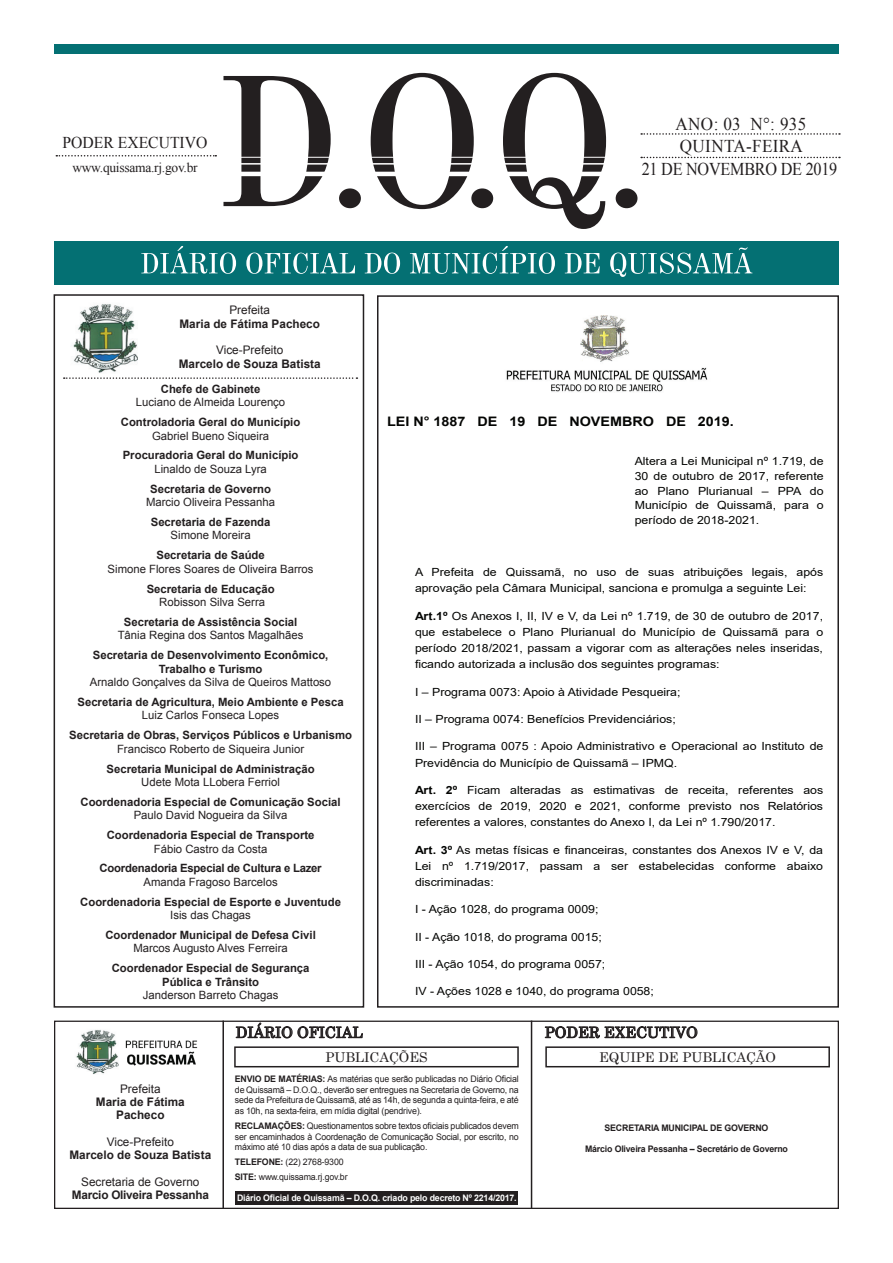
<style>
.page{position:relative;width:893px;height:1263px;background:#fff}
.page>*{position:absolute;margin:0;border:0;box-sizing:border-box;transform-origin:0 0}
.t1{font:18px/22.5px "Times New Roman";letter-spacing:.005em;color:#231f20;text-align:center;scale:.95 1}
.t2{font:16.5px "Times New Roman";color:#231f20;scale:.95 1}
.t3{font:15px "Century";color:#231f20}
.t4{font:13.5px "Century";color:#231f20}
.t5{font:13.5px "Times New Roman";letter-spacing:-.02em;color:#231f20}
.t6{font:700 13.05px "Arial";color:#040503;scale:1.1 1}
.t7{font:700 11.85px/13.4px "Arial";color:#231f20;text-align:center}
.t8{font:11.85px "Arial";color:#231f20}
.t9{font:700 11.85px "Arial";letter-spacing:-.02em;color:#231f20}
.t10{font:700 11.4px/13.5px "Arial";color:#231f20;text-align:center}
.t11{font:11.4px "Arial";color:#231f20}
.t12{font:700 11.4px "Arial";letter-spacing:-.02em;color:#231f20}
.t13{font:11.25px/16.2px "Arial";color:#040503;text-align:justify;scale:1.1 1}
.t14{font:9px/10.5px "Arial";letter-spacing:-.02em;color:#231f20;text-align:justify}
.t15{font:700 9px "Arial";letter-spacing:-.02em;color:#231f20}
.t16{font:700 9px "Arial";letter-spacing:-.02em;color:#fff}
.s1{font-weight:700}
</style>
<div class="page">
<div style="left:377px;top:295px;width:462px;height:713px;border:2px solid #231f20"></div>
<div style="left:54px;top:242px;width:785px;height:43px;background:#047073"></div>
<svg style="left:141px;top:246px;width:611px;height:31px"></svg>
<svg style="left:641px;top:133px;width:199px;height:2px"></svg>
<svg style="left:56px;top:155px;width:160px;height:2px"></svg>
<svg style="left:641px;top:157px;width:199px;height:1px"></svg>
<svg style="left:223px;top:73px;width:414px;height:156px"></svg>
<hr style="left:233px;top:172px;width:387px;height:4px;background:#fff">
<hr style="left:233px;top:163px;width:387px;height:2px;background:#fff">
<hr style="left:233px;top:157px;width:387px;height:1px;background:#fff">
<div style="left:236px;top:1191px;width:282px;height:13px;background:#231f20"></div>
<img style="left:63px;top:304px;width:75px;height:74px">
<div style="left:54px;top:294px;width:310px;height:714px;border:2px solid #231f20"></div>
<svg style="left:64px;top:377px;width:293px;height:2px"></svg>
<div style="left:54px;top:1020px;width:785px;height:189px;border:1px solid #231f20"></div>
<svg style="left:235px;top:1022px;width:128px;height:17px"></svg>
<svg style="left:544px;top:1026px;width:154px;height:13px"></svg>
<div style="left:234px;top:1046px;width:285px;height:21px;border:2px solid #231f20"></div>
<div style="left:545px;top:1046px;width:285px;height:21px;border:2px solid #231f20"></div>
<hr style="left:531px;top:1020px;width:1px;height:189px;background:#231f20">
<hr style="left:222px;top:1020px;width:2px;height:189px;background:#231f20">
<div style="left:54px;top:44px;width:785px;height:9px;background:#047073"></div>
<img style="left:76px;top:1030px;width:43px;height:44px">
<img style="left:125px;top:1040px;width:72px;height:26px">
<img style="left:506px;top:315px;width:202px;height:77px">
<h2 class="t2" style="left:63px;top:131px;width:113px">PODER EXECUTIV</h2>
<h2 class="t2" style="left:196px;top:131px;width:13px">O</h2>
<p class="t5" style="left:72px;top:158px;width:127px">www.quissama.rj.gov.br</p>
<h1 class="t1" style="left:642px;top:112px;width:207px">ANO: 03 N°: 935 quinta-feira<br>21 DE novembro DE 2019</h1>
<p class="t8" style="left:229px;top:303px;width:42px">Prefeita</p>
<p class="t7" style="left:179px;top:317px;width:142px">Maria de Fátima Pacheco</p>
<p class="t8" style="left:216px;top:342px;width:69px">Vice-Prefeito</p>
<p class="t7" style="left:179px;top:357px;width:143px">Marcelo de Souza Batista</p>
<p class="t10" style="left:161px;top:382px;width:101px">Chefe de Gabinete</p>
<p class="t11" style="left:136px;top:395px;width:151px">Luciano de Almeida Lourenço</p>
<p class="t10" style="left:121px;top:416px;width:181px">Controladoria Geral do Município</p>
<p class="t11" style="left:152px;top:428px;width:119px">Gabriel Bueno Siqueira</p>
<p class="t10" style="left:123px;top:449px;width:177px">Procuradoria Geral do Município</p>
<p class="t11" style="left:154px;top:461px;width:114px">Linaldo de Souza Lyra</p>
<p class="t10" style="left:150px;top:482px;width:122px">Secretaria de Governo</p>
<p class="t11" style="left:146px;top:495px;width:131px">Marcio Oliveira Pessanha</p>
<p class="t10" style="left:151px;top:515px;width:121px">Secretaria de Fazenda</p>
<p class="t11" style="left:171px;top:528px;width:81px">Simone Moreira</p>
<p class="t10" style="left:156px;top:549px;width:110px">Secretaria de Saúde</p>
<p class="t11" style="left:108px;top:561px;width:207px">Simone Flores Soares de Oliveira Barros</p>
<p class="t10" style="left:147px;top:582px;width:129px">Secretaria de Educação</p>
<p class="t11" style="left:159px;top:594px;width:107px">Robisson Silva Serra</p>
<p class="t10" style="left:124px;top:615px;width:175px">Secretaria de Assistência Social</p>
<p class="t11" style="left:118px;top:628px;width:187px">Tânia Regina dos Santos Magalhães</p>
<p class="t10" style="left:93px;top:649px;width:237px">Secretaria de Desenvolvimento Econômico,<br>Trabalho e Turismo</p>
<p class="t11" style="left:90px;top:675px;width:243px">Arnaldo Gonçalves da Silva de Queiros Mattoso</p>
<p class="t10" style="left:77px;top:695px;width:268px">Secretaria de Agricultura, Meio Ambiente e Pesca</p>
<p class="t11" style="left:142px;top:708px;width:139px">Luiz Carlos Fonseca Lopes</p>
<p class="t10" style="left:69px;top:729px;width:284px">Secretaria de Obras, Serviços Públicos e Urbanismo</p>
<p class="t11" style="left:117px;top:741px;width:189px">Francisco Roberto de Siqueira Junior</p>
<p class="t10" style="left:107px;top:762px;width:210px">Secretaria Municipal de Administração</p>
<p class="t11" style="left:141px;top:774px;width:140px">Udete Mota LLobera Ferriol</p>
<p class="t10" style="left:81px;top:795px;width:262px">Coordenadoria Especial de Comunicação Social</p>
<p class="t11" style="left:134px;top:808px;width:155px">Paulo David Nogueira da Silva</p>
<p class="t10" style="left:107px;top:829px;width:209px">Coordenadoria Especial de Transporte</p>
<p class="t11" style="left:154px;top:841px;width:115px">Fábio Castro da Costa</p>
<p class="t12" style="left:100px;top:861px;width:224px">Coordenadoria Especial de Cultura e Lazer</p>
<p class="t11" style="left:144px;top:874px;width:136px">Amanda Fragoso Barcelos</p>
<p class="t10" style="left:80px;top:895px;width:262px">Coordenadoria Especial de Esporte e Juventude</p>
<p class="t11" style="left:170px;top:908px;width:82px">Isis das Chagas</p>
<p class="t10" style="left:105px;top:928px;width:212px">Coordenador Municipal de Defesa Civil</p>
<p class="t11" style="left:133px;top:941px;width:156px">Marcos Augusto Alves Ferreira</p>
<p class="t10" style="left:112px;top:962px;width:199px">Coordenador Especial de Segurança<br>Pública e Trânsito</p>
<p class="t11" style="left:143px;top:988px;width:137px">Janderson Barreto Chagas</p>
<p class="t6" style="left:387px;top:414px;width:317px">LEI N° 1887 DE 19 DE NOVEMBRO DE 2019.</p>
<p class="t13" style="left:635px;top:454px;width:173px;line-height:14.9px">Altera a Lei Municipal nº 1.719, de 30 de outubro de 2017, referente ao Plano Plurianual – PPA do Município de Quissamã, para o período de 2018-2021.</p>
<p class="t13" style="left:415px;top:565px;width:373px">A Prefeita de Quissamã, no uso de suas atribuições legais, após aprovação pela Câmara Municipal, sanciona e promulga a seguinte Lei:</p>
<p class="t13" style="left:415px;top:609px;width:373px"><span class="s1">Art.1º</span> Os Anexos I, II, IV e V, da Lei nº 1.719, de 30 de outubro de 2017, que estabelece o Plano Plurianual do Município de Quissamã para o período 2018/2021, passam a vigorar com as alterações neles inseridas, ficando autorizada a inclusão dos seguintes programas:</p>
<p class="t13" style="left:415px;top:685px;width:243px">I – Programa 0073: Apoio à Atividade Pesqueira;</p>
<p class="t13" style="left:415px;top:712px;width:239px">II – Programa 0074: Benefícios Previdenciários;</p>
<p class="t13" style="left:415px;top:739px;width:373px">III – Programa 0075 : Apoio Administrativo e Operacional ao Instituto de<br>Previdência do Município de Quissamã – IPMQ.</p>
<p class="t13" style="left:415px;top:783px;width:373px"><span class="s1">Art. 2º</span> Ficam alteradas as estimativas de receita, referentes aos exercícios de 2019, 2020 e 2021, conforme previsto nos Relatórios referentes a valores, constantes do Anexo I, da Lei nº 1.790/2017.</p>
<p class="t13" style="left:415px;top:842px;width:373px"><span class="s1">Art. 3º</span> As metas físicas e financeiras, constantes dos Anexos IV e V, da Lei nº 1.719/2017, passam a ser estabelecidas conforme abaixo discriminadas:</p>
<p class="t13" style="left:415px;top:902px;width:168px">I - Ação 1028, do programa 0009;</p>
<p class="t13" style="left:415px;top:930px;width:171px">II - Ação 1018, do programa 0015;</p>
<p class="t13" style="left:415px;top:957px;width:175px">III - Ação 1054, do programa 0057;</p>
<p class="t13" style="left:415px;top:984px;width:219px">IV - Ações 1028 e 1040, do programa 0058;</p>
<p class="t8" style="left:120px;top:1081px;width:42px">Prefeita</p>
<p class="t7" style="left:96px;top:1095px;width:90px">Maria de Fátima<br>Pacheco</p>
<p class="t8" style="left:107px;top:1134px;width:69px">Vice-Prefeito</p>
<p class="t7" style="left:69px;top:1149px;width:143px">Marcelo de Souza Batista</p>
<p class="t8" style="left:81px;top:1174px;width:120px">Secretaria de Governo</p>
<p class="t9" style="left:72px;top:1187px;width:139px">Marcio Oliveira Pessanha</p>
<h3 class="t3" style="left:236px;top:1020px;width:128px">DIÁRIO OFICIAL</h3>
<h3 class="t3" style="left:545px;top:1020px;width:155px">PODER EXECUTIVO</h3>
<p class="t4" style="left:325px;top:1046px;width:104px">PUBLICAÇÕES</p>
<p class="t4" style="left:599px;top:1046px;width:178px">EQUIPE DE PUBLICAÇÃO</p>
<p class="t14" style="left:235px;top:1074px;width:285px"><span class="s1">ENVIO DE MATÉRIAS:</span> As matérias que serão publicadas no Diário Oficial de Quissamã – D.O.Q., deverão ser entregues na Secretaria de Governo, na sede da Prefeitura de Quissamã, até as 14h, de segunda a quinta-feira, e até as 10h, na sexta-feira, em mídia digital (pendrive).</p>
<p class="t14" style="left:235px;top:1121px;width:285px"><span class="s1">RECLAMAÇÕES:</span> Questionamentos sobre textos oficiais publicados devem ser encaminhados à Coordenação de Comunicação Social, por escrito, no máximo até 10 dias após a data de sua publicação.</p>
<p class="t14" style="left:235px;top:1154px;width:114px;line-height:15px"><span class="s1">TELEFONE:</span> (22) 2768-9300<br><span class="s1">SITE:</span> www.quissama.rj.gov.br</p>
<p class="t16" style="left:237px;top:1192px;width:281px">Diário Oficial de Quissamã – D.O.Q. criado pelo decreto Nº 2214/2017.</p>
<p class="t15" style="left:605px;top:1122px;width:165px">SECRETARIA MUNICIPAL DE GOVERNO</p>
<p class="t15" style="left:585px;top:1143px;width:204px">Márcio Oliveira Pessanha – Secretário de Governo</p>
</div>
